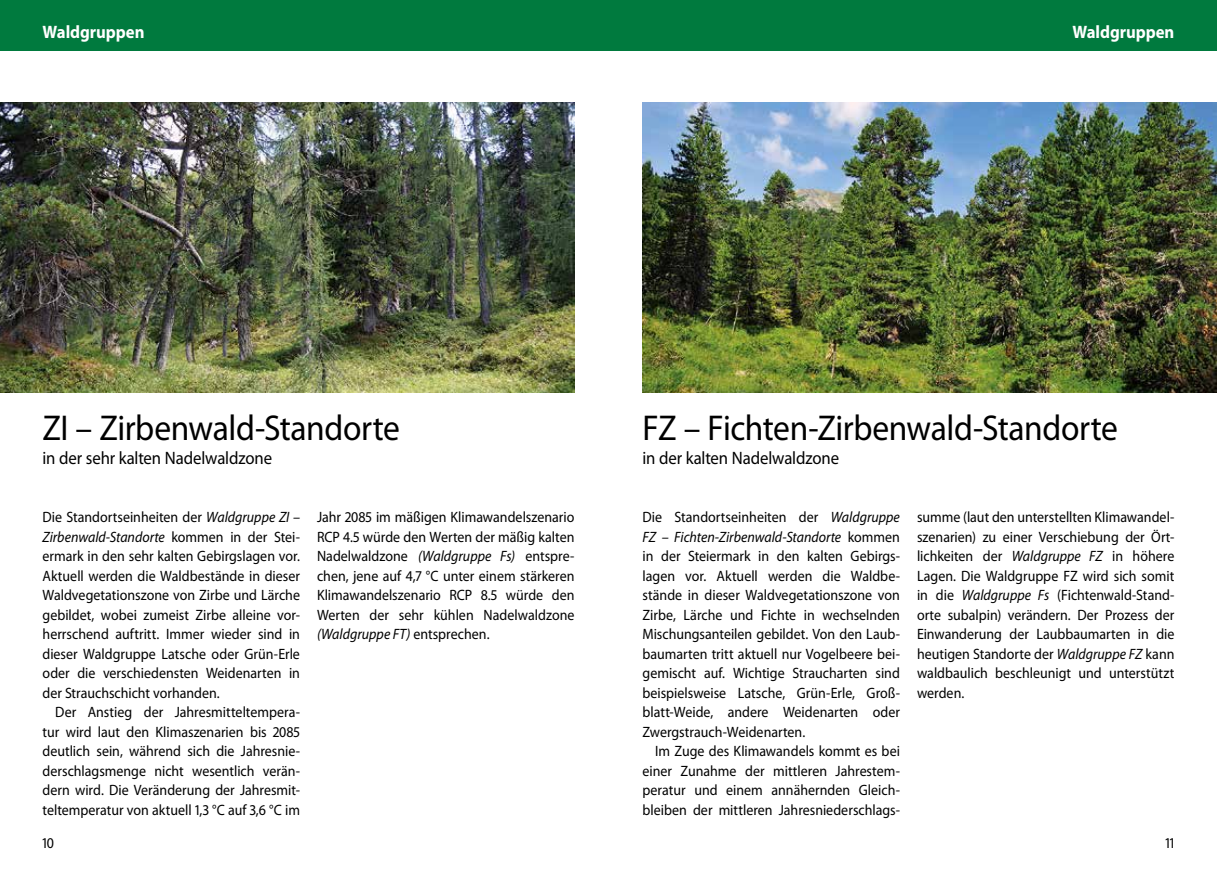
<style>
.page{position:relative;width:1217px;height:872px;background:#fff}
.page>*{position:absolute;margin:0;border:0;box-sizing:border-box;transform-origin:0 0}
.t1{font:36px "Myriad Pro";letter-spacing:-.01em;color:#000;scale:.93 1}
.t2{font:18px "Myriad Pro";letter-spacing:-.005em;color:#000;scale:.93 1}
.t3{font:700 18px "Myriad Pro";letter-spacing:-.005em;color:#fff;scale:.93 1}
.t4{font:15px/19.5px "Myriad Pro";color:#000;text-align:justify;scale:.93 1}
.s1{font-style:italic}
</style>
<div class="page">
<div style="left:608px;top:0;width:608px;height:50px;background:#007a3e"></div>
<div style="left:0;top:0;width:608px;height:50px;background:#007a3e"></div>
<img style="left:0;top:102px;width:574px;height:290px">
<img style="left:642px;top:102px;width:574px;height:290px">
<p class="t3" style="left:43px;top:20px;width:111px">Waldgruppen</p>
<p class="t3" style="left:961px;top:20px;width:230px">Themabereich Beschreibung</p>
<p class="t3" style="left:1072px;top:20px;width:111px">Waldgruppen</p>
<h1 class="t1" style="left:43px;top:406px;width:385px">ZI – Zirbenwald-Standorte</h1>
<p class="t2" style="left:43px;top:447px;width:248px">in der sehr kalten Nadelwaldzone</p>
<p class="t4" style="left:43px;top:507px;width:278px">Die Standortseinheiten der <span class="s1">Waldgruppe ZI – Zirbenwald-Standorte</span> kommen in der Stei&shy;ermark in den sehr kalten Gebirgslagen vor.<br>Aktuell werden die Waldbestände in dieser Waldvegetationszone von Zirbe und Lärche gebildet, wobei zumeist Zirbe alleine vor&shy;herrschend auftritt. Immer wieder sind in dieser Waldgruppe Latsche oder Grün-Erle oder die verschiedensten Weidenarten in der Strauchschicht vorhanden.</p>
<p class="t4" style="left:43px;top:702px;width:278px;text-indent:13px">Der Anstieg der Jahresmitteltempera&shy;tur wird laut den Klimaszenarien bis 2085 deutlich sein, während sich die Jahresnie&shy;derschlagsmenge nicht wesentlich verän&shy;dern wird. Die Veränderung der Jahresmit&shy;teltemperatur von aktuell 1,3 °C auf 3,6 °C im</p>
<p class="t4" style="left:317px;top:507px;width:278px">Jahr 2085 im mäßigen Klimawandelszenario RCP 4.5 würde den Werten der mäßig kalten Nadelwaldzone <span class="s1">(Waldgruppe Fs)</span> entspre&shy;chen, jene auf 4,7 °C unter einem stärkeren Klimawandelszenario RCP 8.5 würde den Werten der sehr kühlen Nadelwaldzone <span class="s1">(Waldgruppe FT)</span> entsprechen.</p>
<h1 class="t1" style="left:642px;top:406px;width:512px">FZ – Fichten-Zirbenwald-Standorte</h1>
<p class="t2" style="left:642px;top:447px;width:213px">in der kalten Nadelwaldzone</p>
<p class="t4" style="left:642px;top:507px;width:278px">Die Standortseinheiten der <span class="s1">Waldgruppe FZ – Fichten-Zirbenwald-Standorte</span> kommen in der Steiermark in den kalten Gebirgs&shy;lagen vor. Aktuell werden die Waldbe&shy;stände in dieser Waldvegetationszone von Zirbe, Lärche und Fichte in wechselnden Mischungsanteilen gebildet. Von den Laub&shy;baumarten tritt aktuell nur Vogelbeere bei&shy;gemischt auf. Wichtige Straucharten sind beispielsweise Latsche, Grün-Erle, Groß&shy;blatt-Weide, andere Weidenarten oder Zwergstrauch-Weidenarten.</p>
<p class="t4" style="left:642px;top:741px;width:278px;text-indent:13px">Im Zuge des Klimawandels kommt es bei einer Zunahme der mittleren Jahrestem&shy;peratur und einem annähernden Gleich&shy;bleiben der mittleren Jahresniederschlags-</p>
<p class="t4" style="left:916px;top:507px;width:278px">summe (laut den unterstellten Klimawandel&shy;szenarien) zu einer Verschiebung der Ört&shy;lichkeiten der <span class="s1">Waldgruppe FZ</span> in höhere Lagen. Die Waldgruppe FZ wird sich somit in die <span class="s1">Waldgruppe Fs</span> (Fichtenwald-Stand&shy;orte subalpin) verändern. Der Prozess der Einwanderung der Laubbaumarten in die heutigen Standorte der <span class="s1">Waldgruppe FZ</span> kann waldbaulich beschleunigt und unterstützt werden.</p>
<p class="t4" style="left:43px;top:832px;width:14px">10</p>
<p class="t4" style="left:1165px;top:832px;width:11px">11</p>
</div>
